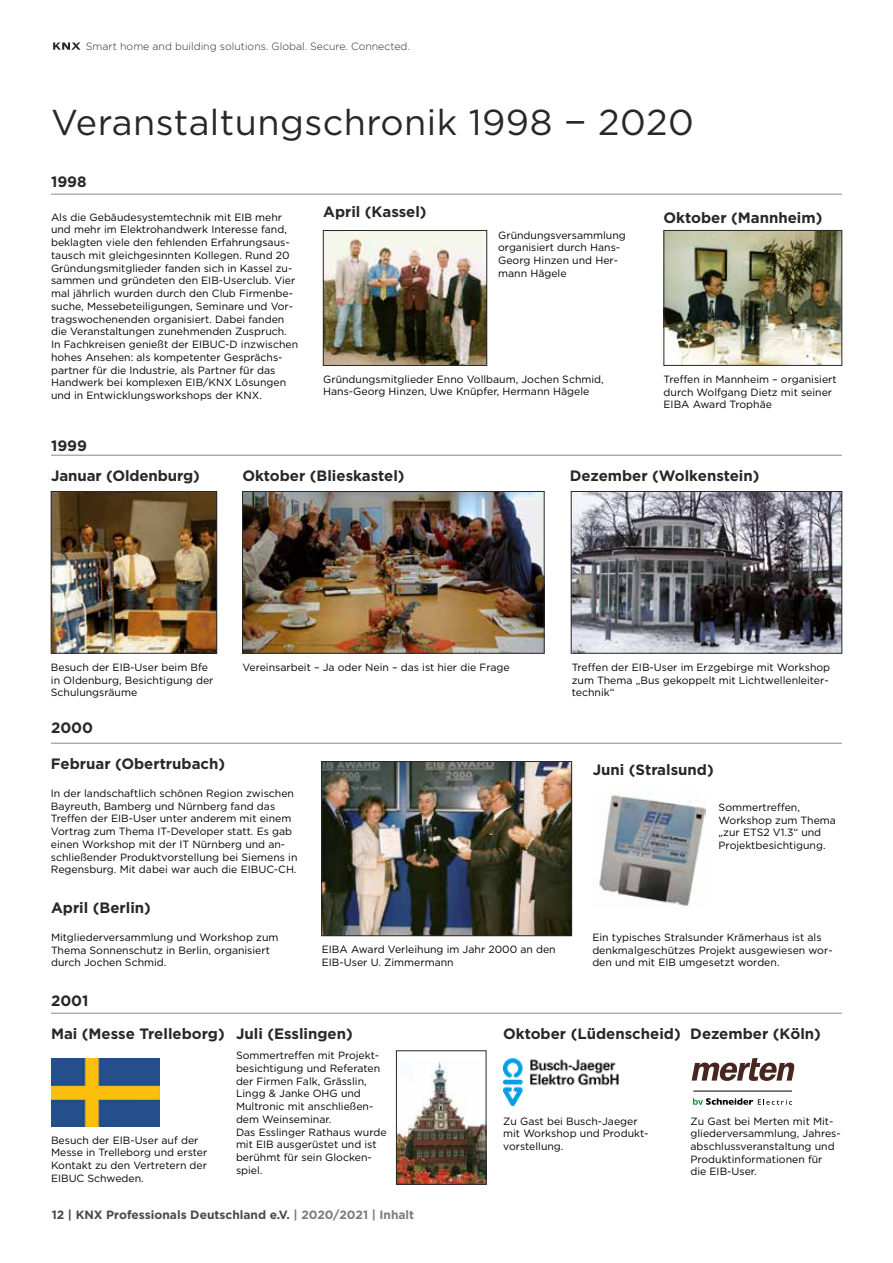
<style>
.page{position:relative;width:893px;height:1263px;background:#fff}
.page>*{position:absolute;margin:0;border:0;box-sizing:border-box;transform-origin:0 0}
.t1{font:36px "Gotham";letter-spacing:.01em;color:#282827}
.t2{font:700 15px "Gotham";color:#282827}
.t3{font:700 12px "Gotham";color:#494948}
.t4{font:10.5px/12.8px "Gotham";color:#000}
.t5{font:300 10.5px "Gotham";color:#282827}
.s1{color:#7b7b7a}
</style>
<div class="page">
<svg style="left:53px;top:42px;width:28px;height:8px"></svg>
<img style="left:325px;top:232px;width:160px;height:132px">
<div style="left:323px;top:230px;width:164px;height:136px;border:1px solid #282827"></div>
<img style="left:666px;top:232px;width:174px;height:131px">
<div style="left:664px;top:230px;width:178px;height:135px;border:1px solid #282827"></div>
<img style="left:599px;top:792px;width:106px;height:114px">
<img style="left:323px;top:763px;width:247px;height:171px">
<div style="left:321px;top:761px;width:251px;height:175px;border:1px solid #282827"></div>
<hr style="left:51px;top:194px;width:791px;height:1px;background:#86898b">
<hr style="left:51px;top:455px;width:791px;height:1px;background:#86898b">
<hr style="left:51px;top:743px;width:791px;height:1px;background:#86898b">
<hr style="left:51px;top:1013px;width:791px;height:1px;background:#86898b">
<img style="left:573px;top:493px;width:267px;height:158px">
<div style="left:571px;top:491px;width:271px;height:162px;border:1px solid #282827"></div>
<img style="left:244px;top:493px;width:298px;height:158px">
<div style="left:242px;top:491px;width:302px;height:162px;border:1px solid #282827"></div>
<img style="left:53px;top:493px;width:162px;height:158px">
<div style="left:51px;top:491px;width:166px;height:162px;border:1px solid #282827"></div>
<svg style="left:693px;top:1098px;width:99px;height:6px"></svg>
<hr style="left:693px;top:1091px;width:99px;height:1px;background:#000">
<svg style="left:692px;top:1058px;width:102px;height:23px"></svg>
<img style="left:504px;top:1058px;width:115px;height:47px">
<img style="left:51px;top:1058px;width:109px;height:68px">
<img style="left:398px;top:1062px;width:86px;height:120px">
<div style="left:396px;top:1051px;width:90px;height:133px;border:1px solid #282827"></div>
<p class="t5" style="left:86px;top:39px;width:326px">Smart home and building solutions. Global. Secure. Connected.</p>
<h1 class="t1" style="left:51px;top:99px;width:644px">Veranstaltungschronik 1998 − 2020</h1>
<h2 class="t2" style="left:51px;top:173px;width:37px">1998</h2>
<p class="t4" style="left:51px;top:210px;width:249px">Als die Gebäudesystemtechnik mit EIB mehr und mehr im Elektrohandwerk Interesse fand, beklagten viele den fehlenden Erfahrungsaus&shy;tausch mit gleichgesinnten Kollegen. Rund 20<br>Gründungsmitglieder fanden sich in Kassel zu&shy;sammen und gründeten den EIB-Userclub. Vier mal jährlich wurden durch den Club Firmenbe&shy;suche, Messebeteiligungen, Seminare und Vor&shy;tragswochenenden organisiert. Dabei fanden die Veranstaltungen zunehmenden Zuspruch.<br>In Fachkreisen genießt der EIBUC-D inzwischen hohes Ansehen: als kompetenter Gesprächs&shy;partner für die Industrie, als Partner für das Handwerk bei komplexen EIB/KNX Lösungen und in Entwicklungsworkshops der KNX.</p>
<h2 class="t2" style="left:51px;top:437px;width:38px">1999</h2>
<h2 class="t2" style="left:323px;top:203px;width:105px">April (Kassel)</h2>
<p class="t4" style="left:498px;top:228px;width:129px">Gründungsversammlung organisiert durch Hans-<br>Georg Hinzen und Her&shy;mann Hägele</p>
<p class="t4" style="left:323px;top:372px;width:282px">Gründungsmitglieder Enno Vollbaum, Jochen Schmid,<br>Hans-Georg Hinzen, Uwe Knüpfer, Hermann Hägele</p>
<h2 class="t2" style="left:664px;top:209px;width:160px">Oktober (Mannheim)</h2>
<p class="t4" style="left:664px;top:372px;width:175px">Treffen in Mannheim – organisiert durch Wolfgang Dietz mit seiner<br>EIBA Award Trophäe</p>
<h2 class="t2" style="left:51px;top:467px;width:150px">Januar (Oldenburg)</h2>
<h2 class="t2" style="left:242px;top:467px;width:164px">Oktober (Blieskastel)</h2>
<h2 class="t2" style="left:570px;top:467px;width:191px">Dezember (Wolkenstein)</h2>
<p class="t4" style="left:51px;top:660px;width:159px">Besuch der EIB-User beim Bfe</p>
<p class="t4" style="left:242px;top:660px;width:269px">Vereinsarbeit – Ja oder Nein – das ist hier die Frage</p>
<p class="t4" style="left:51px;top:673px;width:164px">in Oldenburg, Besichtigung der<br>Schulungsräume</p>
<h2 class="t2" style="left:51px;top:719px;width:44px">2000</h2>
<h2 class="t2" style="left:51px;top:755px;width:176px">Februar (Obertrubach)</h2>
<p class="t4" style="left:51px;top:786px;width:248px">In der landschaftlich schönen Region zwischen Bayreuth, Bamberg und Nürnberg fand das Treffen der EIB-User unter anderem mit einem Vortrag zum Thema IT-Developer statt. Es gab einen Workshop mit der IT Nürnberg und an&shy;schließender Produktvorstellung bei Siemens in Regensburg. Mit dabei war auch die EIBUC-CH.</p>
<h2 class="t2" style="left:51px;top:899px;width:101px">April (Berlin)</h2>
<p class="t4" style="left:51px;top:930px;width:229px">Mitgliederversammlung und Workshop zum<br>Thema Sonnenschutz in Berlin, organisiert durch Jochen Schmid.</p>
<h2 class="t2" style="left:51px;top:992px;width:39px">2001</h2>
<p class="t4" style="left:322px;top:943px;width:235px">EIBA Award Verleihung im Jahr 2000 an den<br>EIB-User U. Zimmermann</p>
<p class="t4" style="left:572px;top:660px;width:260px">Treffen der EIB-User im Erzgebirge mit Workshop zum Thema „Bus gekoppelt mit Lichtwellenleiter&shy;technik“</p>
<h2 class="t2" style="left:593px;top:761px;width:122px">Juni (Stralsund)</h2>
<p class="t4" style="left:719px;top:800px;width:119px">Sommertreffen,<br>Workshop zum Thema „zur ETS2 V1.3“ und<br>Projektbesichtigung.</p>
<p class="t4" style="left:592px;top:930px;width:242px">Ein typisches Stralsunder Krämerhaus ist als denkmalgeschützes Projekt ausgewiesen wor&shy;den und mit EIB umgesetzt worden.</p>
<h2 class="t2" style="left:503px;top:1025px;width:179px">Oktober (Lüdenscheid)</h2>
<h2 class="t2" style="left:51px;top:1025px;width:303px">Mai (Messe Trelleborg) Juli (Esslingen)</h2>
<h2 class="t2" style="left:690px;top:1025px;width:132px">Dezember (Köln)</h2>
<p class="t4" style="left:236px;top:1049px;width:152px">Sommertreffen mit Projekt&shy;besichtigung und Referaten der Firmen Falk, Grässlin,<br>Lingg &amp; Janke OHG und<br>Multronic mit anschließen&shy;dem Weinseminar.<br>Das Esslinger Rathaus wurde mit EIB ausgerüstet und ist berühmt für sein Glocken&shy;spiel.</p>
<p class="t4" style="left:690px;top:1114px;width:152px">Zu Gast bei Merten mit Mit&shy;gliederversammlung, Jahres&shy;abschlussveranstaltung und<br>Produktinformationen für die EIB-User.</p>
<p class="t4" style="left:503px;top:1114px;width:146px">Zu Gast bei Busch-Jaeger mit Workshop und Produkt&shy;vorstellung.</p>
<p class="t4" style="left:51px;top:1133px;width:158px">Besuch der EIB-User auf der<br>Messe in Trelleborg und erster<br>Kontakt zu den Vertretern der<br>EIBUC Schweden.</p>
<p class="t3" style="left:52px;top:1208px;width:364px">12 | KNX Professionals Deutschland e.V. <span class="s1">| 2020/2021 | Inhalt</span></p>
</div>
